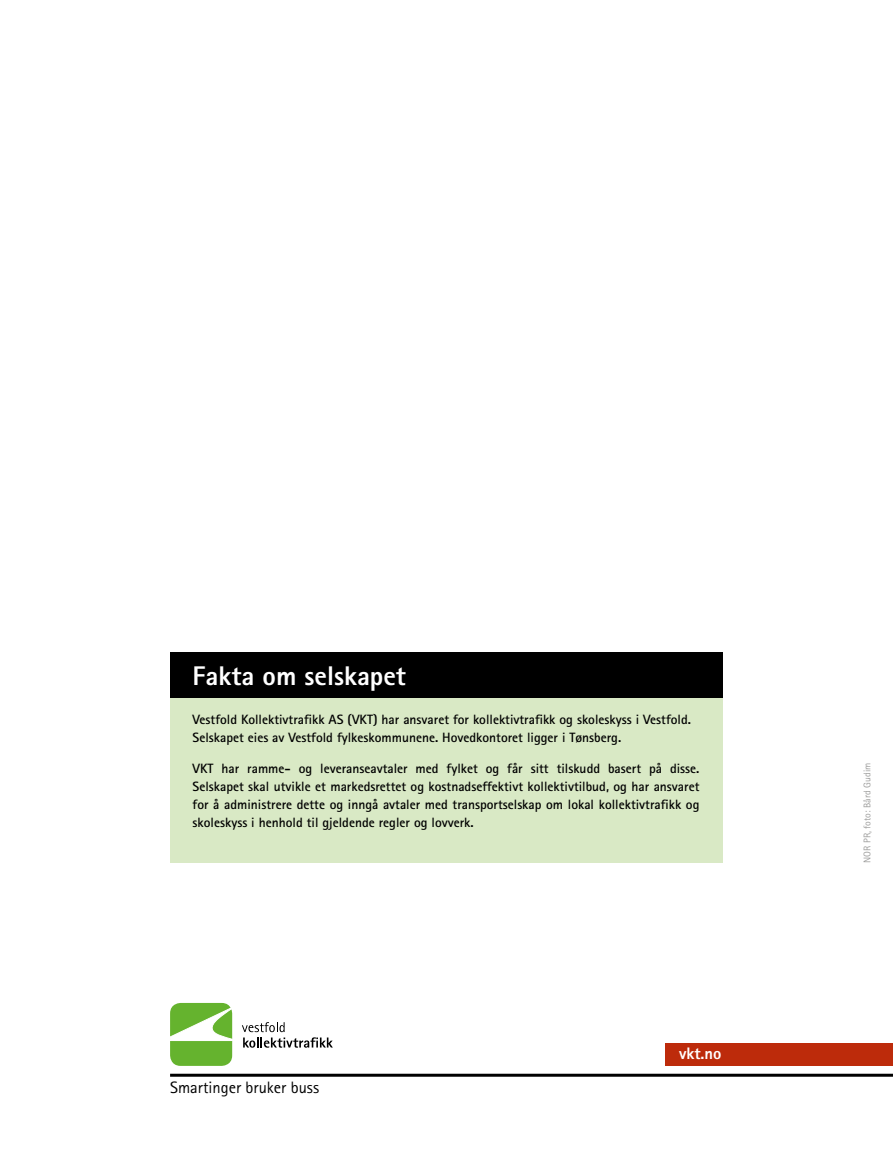
<style>
.page{position:relative;width:893px;height:1170px;background:#fff}
.page>*{position:absolute;margin:0;border:0;box-sizing:border-box;transform-origin:0 0}
.t1{font:800 27px "Rotis Sans Serif";color:#fff}
.t2{font:800 16.65px "Rotis Sans Serif";color:#fff}
.t3{font:16.5px "Rotis Sans Serif";color:#000}
.t4{font:700 13.5px/18px "Rotis Sans Serif";color:#000}
.t5{font:9.75px "Rotis Sans Serif";color:#9d9d9c}
</style>
<div class="page">
<hr style="left:170px;top:1073px;width:723px;height:3px;background:#000">
<div style="left:170px;top:1002px;width:62px;height:63px;background:#65b32e;border-radius:11px"></div>
<svg style="left:170px;top:1007px;width:63px;height:34px"></svg>
<svg style="left:242px;top:1022px;width:91px;height:25px"></svg>
<div style="left:170px;top:687px;width:553px;height:175px;background:#d9e9c5"></div>
<div style="left:170px;top:652px;width:553px;height:45px;background:#000"></div>
<div style="left:665px;top:1042px;width:228px;height:23px;background:#bd2b0b"></div>
<h1 class="t1" style="left:193px;top:658px;width:215px">Fakta om selskapet</h1>
<p class="t4" style="left:193px;top:710px;width:500px">Vestfold Kollektivtrafikk AS (VKT) har ansvaret for kollektivtrafikk og skoleskyss i Vestfold.<br>Selskapet eies av Vestfold fylkeskommunene. Hovedkontoret ligger i Tønsberg.</p>
<p class="t4" style="left:193px;top:758px;width:508px;text-align:justify">VKT har ramme- og leveranseavtaler med fylket og får sitt tilskudd basert på disse.<br>Selskapet skal utvikle et markedsrettet og kostnadseffektivt kollektivtilbud, og har ansvaret for å administrere dette og inngå avtaler med transportselskap om lokal kollektivtrafikk og skoleskyss i henhold til gjeldende regler og lovverk.</p>
<p class="t3" style="left:170px;top:1077px;width:151px">Smartinger bruker buss</p>
<p class="t2" style="left:679px;top:1042px;width:44px">vkt.no</p>
<p class="t5" style="left:862px;top:862px;width:101px;rotate:-90deg">NOR PR, foto: Bård Gudim</p>
</div>
